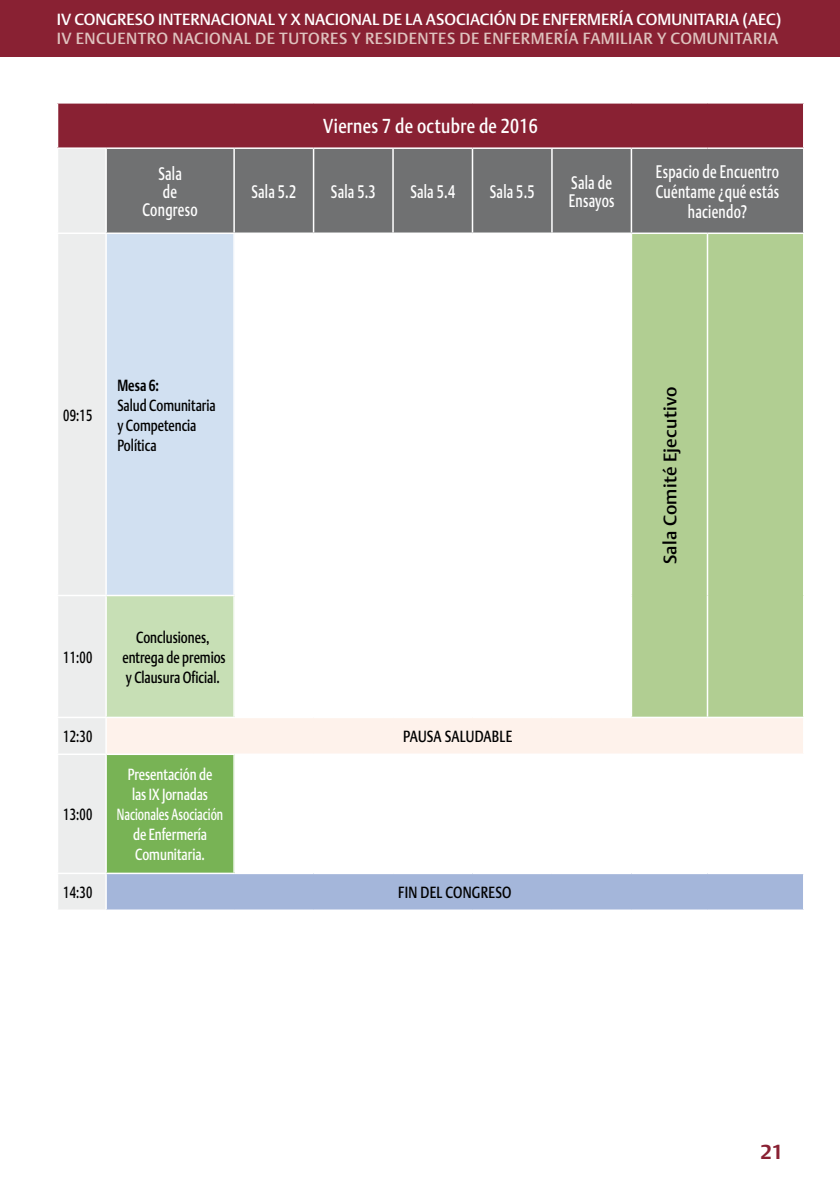
<style>
.page{position:relative;width:840px;height:1191px;background:#fff}
.page>*{position:absolute;margin:0;border:0;box-sizing:border-box;transform-origin:0 0}
.t1{font:500 20px "DTL Argo T";letter-spacing:.02em;color:#fff;scale:.8 1}
.t2{font:700 20px "DTL Argo T";color:#892133}
.t3{font:500 18px/18px "DTL Argo T";letter-spacing:.02em;color:#fff;text-align:center;scale:.7 1}
.t4{font:500 18px "DTL Argo T";letter-spacing:.02em;color:#000}
.t5{font:500 16px/20px "DTL Argo T";color:#000;scale:.75 1}
.t6{font:500 16px "DTL Argo T";color:#fff}
.t7{font:500 16px "DTL Argo T";letter-spacing:.03em;color:#dec2be}
.t8{font:500 16px/20px "DTL Argo T";color:#fff;text-align:center;scale:.75 1}
.t9{font:500 16px "DTL Argo T";color:#000;scale:.7 1}
.t10{font:500 16px "DTL Argo T";color:#000;scale:.8 1}
.t11{font:500 16px "DTL Argo T";letter-spacing:.02em;color:#000;scale:.8 1}
.t12{font:700 16px "DTL Argo T";color:#000;scale:.75 1}
</style>
<div class="page">
<div style="left:0;top:0;width:839px;height:57px;background:#892133"></div>
<div style="left:57px;top:103px;width:746px;height:45px;background:#892133"></div>
<div style="left:58px;top:149px;width:47px;height:760px;background:#eceded"></div>
<div style="left:107px;top:149px;width:695px;height:83px;background:#707172"></div>
<div style="left:106px;top:233px;width:128px;height:362px;background:#d1e0f1"></div>
<div style="left:631px;top:234px;width:171px;height:482px;background:#b1ce92"></div>
<div style="left:106px;top:595px;width:128px;height:122px;background:#c7dfb5"></div>
<div style="left:106px;top:717px;width:697px;height:37px;background:#fef2eb"></div>
<div style="left:106px;top:754px;width:128px;height:119px;background:#78b355"></div>
<div style="left:106px;top:873px;width:697px;height:37px;background:#a4b6da"></div>
<hr style="left:57px;top:102px;width:49px;height:2px;background:#fff">
<hr style="left:57px;top:104px;width:1px;height:43px;background:#fff">
<hr style="left:106px;top:102px;width:128px;height:2px;background:#fff">
<hr style="left:234px;top:102px;width:79px;height:2px;background:#fff">
<hr style="left:313px;top:102px;width:80px;height:2px;background:#fff">
<hr style="left:393px;top:102px;width:79px;height:2px;background:#fff">
<hr style="left:472px;top:102px;width:79px;height:2px;background:#fff">
<hr style="left:551px;top:102px;width:80px;height:2px;background:#fff">
<hr style="left:631px;top:102px;width:76px;height:2px;background:#fff">
<hr style="left:707px;top:102px;width:97px;height:2px;background:#fff">
<hr style="left:802px;top:104px;width:2px;height:43px;background:#fff">
<hr style="left:57px;top:147px;width:49px;height:2px;background:#fff">
<hr style="left:106px;top:147px;width:128px;height:2px;background:#fff">
<hr style="left:234px;top:147px;width:79px;height:2px;background:#fff">
<hr style="left:233px;top:149px;width:2px;height:83px;background:#fff">
<hr style="left:313px;top:147px;width:80px;height:2px;background:#fff">
<hr style="left:312px;top:149px;width:2px;height:83px;background:#fff">
<hr style="left:393px;top:147px;width:79px;height:2px;background:#fff">
<hr style="left:392px;top:149px;width:1px;height:83px;background:#fff">
<hr style="left:472px;top:147px;width:79px;height:2px;background:#fff">
<hr style="left:471px;top:149px;width:2px;height:83px;background:#fff">
<hr style="left:551px;top:147px;width:80px;height:2px;background:#fff">
<hr style="left:551px;top:149px;width:1px;height:83px;background:#fff">
<hr style="left:631px;top:147px;width:76px;height:2px;background:#fff">
<hr style="left:630px;top:149px;width:1px;height:83px;background:#fff">
<hr style="left:707px;top:147px;width:97px;height:2px;background:#fff">
<hr style="left:57px;top:232px;width:49px;height:2px;background:#fff">
<hr style="left:57px;top:595px;width:49px;height:1px;background:#fff">
<hr style="left:106px;top:595px;width:128px;height:1px;background:#fff">
<hr style="left:105px;top:596px;width:2px;height:120px;background:#fff">
<hr style="left:233px;top:596px;width:2px;height:120px;background:#fff">
<hr style="left:234px;top:716px;width:79px;height:2px;background:#fff">
<hr style="left:313px;top:716px;width:80px;height:2px;background:#fff">
<hr style="left:393px;top:716px;width:79px;height:2px;background:#fff">
<hr style="left:472px;top:716px;width:79px;height:2px;background:#fff">
<hr style="left:551px;top:716px;width:80px;height:2px;background:#fff">
<hr style="left:631px;top:716px;width:76px;height:2px;background:#fff">
<hr style="left:707px;top:716px;width:97px;height:2px;background:#fff">
<hr style="left:802px;top:718px;width:2px;height:35px;background:#fff">
<hr style="left:234px;top:753px;width:79px;height:2px;background:#fff">
<hr style="left:313px;top:753px;width:80px;height:2px;background:#fff">
<hr style="left:393px;top:753px;width:79px;height:2px;background:#fff">
<hr style="left:472px;top:753px;width:79px;height:2px;background:#fff">
<hr style="left:551px;top:753px;width:80px;height:2px;background:#fff">
<hr style="left:631px;top:753px;width:76px;height:2px;background:#fff">
<hr style="left:707px;top:753px;width:97px;height:2px;background:#fff">
<hr style="left:57px;top:716px;width:49px;height:2px;background:#fff">
<hr style="left:57px;top:753px;width:49px;height:2px;background:#fff">
<hr style="left:105px;top:755px;width:2px;height:117px;background:#fff">
<hr style="left:233px;top:755px;width:2px;height:117px;background:#fff">
<hr style="left:57px;top:872px;width:49px;height:2px;background:#fff">
<hr style="left:106px;top:872px;width:128px;height:2px;background:#fff">
<hr style="left:105px;top:874px;width:2px;height:35px;background:#fff">
<hr style="left:234px;top:872px;width:79px;height:2px;background:#fff">
<hr style="left:313px;top:872px;width:80px;height:2px;background:#fff">
<hr style="left:393px;top:872px;width:79px;height:2px;background:#fff">
<hr style="left:472px;top:872px;width:79px;height:2px;background:#fff">
<hr style="left:551px;top:872px;width:80px;height:2px;background:#fff">
<hr style="left:631px;top:872px;width:76px;height:2px;background:#fff">
<hr style="left:707px;top:872px;width:97px;height:2px;background:#fff">
<hr style="left:802px;top:874px;width:2px;height:35px;background:#fff">
<hr style="left:106px;top:909px;width:128px;height:2px;background:#fff">
<hr style="left:234px;top:909px;width:79px;height:2px;background:#fff">
<hr style="left:313px;top:909px;width:80px;height:2px;background:#fff">
<hr style="left:393px;top:909px;width:79px;height:2px;background:#fff">
<hr style="left:472px;top:909px;width:79px;height:2px;background:#fff">
<hr style="left:551px;top:909px;width:80px;height:2px;background:#fff">
<hr style="left:631px;top:909px;width:76px;height:2px;background:#fff">
<hr style="left:707px;top:909px;width:97px;height:2px;background:#fff">
<hr style="left:106px;top:232px;width:128px;height:2px;background:#fff">
<hr style="left:105px;top:234px;width:2px;height:361px;background:#fff">
<hr style="left:233px;top:234px;width:2px;height:361px;background:#fff">
<hr style="left:106px;top:716px;width:128px;height:2px;background:#fff">
<hr style="left:105px;top:718px;width:2px;height:35px;background:#fff">
<hr style="left:106px;top:753px;width:128px;height:2px;background:#fff">
<hr style="left:706px;top:234px;width:1px;height:361px;background:#fff">
<hr style="left:706px;top:595px;width:1px;height:121px;background:#fff">
<p class="t6" style="left:57px;top:10px;width:725px">IV CONGRESO INTERNACIONAL Y X NACIONAL DE LA ASOCIACIÓN DE ENFERMERÍA COMUNITARIA (AEC)</p>
<p class="t7" style="left:57px;top:29px;width:722px">IV ENCUENTRO NACIONAL DE TUTORES Y RESIDENTES DE ENFERMERÍA FAMILIAR Y COMUNITARIA</p>
<p class="t3" style="left:142px;top:164px;width:80px">Sala<br>de<br>Congreso</p>
<p class="t1" style="left:323px;top:114px;width:270px">Viernes 7 de octubre de 2016</p>
<p class="t3" style="left:251px;top:182px;width:65px">Sala 5.2</p>
<p class="t3" style="left:331px;top:182px;width:65px">Sala 5.3</p>
<p class="t3" style="left:410px;top:182px;width:65px">Sala 5.4</p>
<p class="t3" style="left:489px;top:182px;width:65px">Sala 5.5</p>
<p class="t3" style="left:568px;top:173px;width:67px;text-align:left">Sala de<br>Ensayos</p>
<p class="t3" style="left:655px;top:161px;width:178px;line-height:20px">Espacio de Encuentro<br>Cuéntame ¿qué estás haciendo?</p>
<p class="t9" style="left:63px;top:405px;width:43px">09:15</p>
<p class="t12" style="left:117px;top:375px;width:57px">Mesa 6:</p>
<p class="t5" style="left:117px;top:395px;width:132px">Salud Comunitaria y Competencia<br>Política</p>
<p class="t4" style="left:659px;top:564px;width:179px;rotate:-90deg">Sala Comité Ejecutivo</p>
<p class="t9" style="left:63px;top:647px;width:43px">11:00</p>
<p class="t5" style="left:122px;top:627px;width:139px;text-align:center">Conclusiones, entrega de premios y Clausura Oficial.</p>
<p class="t9" style="left:63px;top:727px;width:43px">12:30</p>
<p class="t10" style="left:403px;top:727px;width:20px">Pausa</p>
<p class="t10" style="left:444px;top:727px;width:20px">Saluda</p>
<p class="t10" style="left:491px;top:727px;width:18px">ble</p>
<p class="t9" style="left:63px;top:805px;width:43px">13:00</p>
<p class="t8" style="left:117px;top:764px;width:143px">Presentación de<br>las IX Jornadas<br>Nacionales Asociación de Enfermería<br>Comunitaria.</p>
<p class="t9" style="left:63px;top:882px;width:43px">14:30</p>
<p class="t11" style="left:398px;top:882px;width:143px">FIN del CONGRESO</p>
<p class="t2" style="left:760px;top:1140px;width:24px">21</p>
</div>
